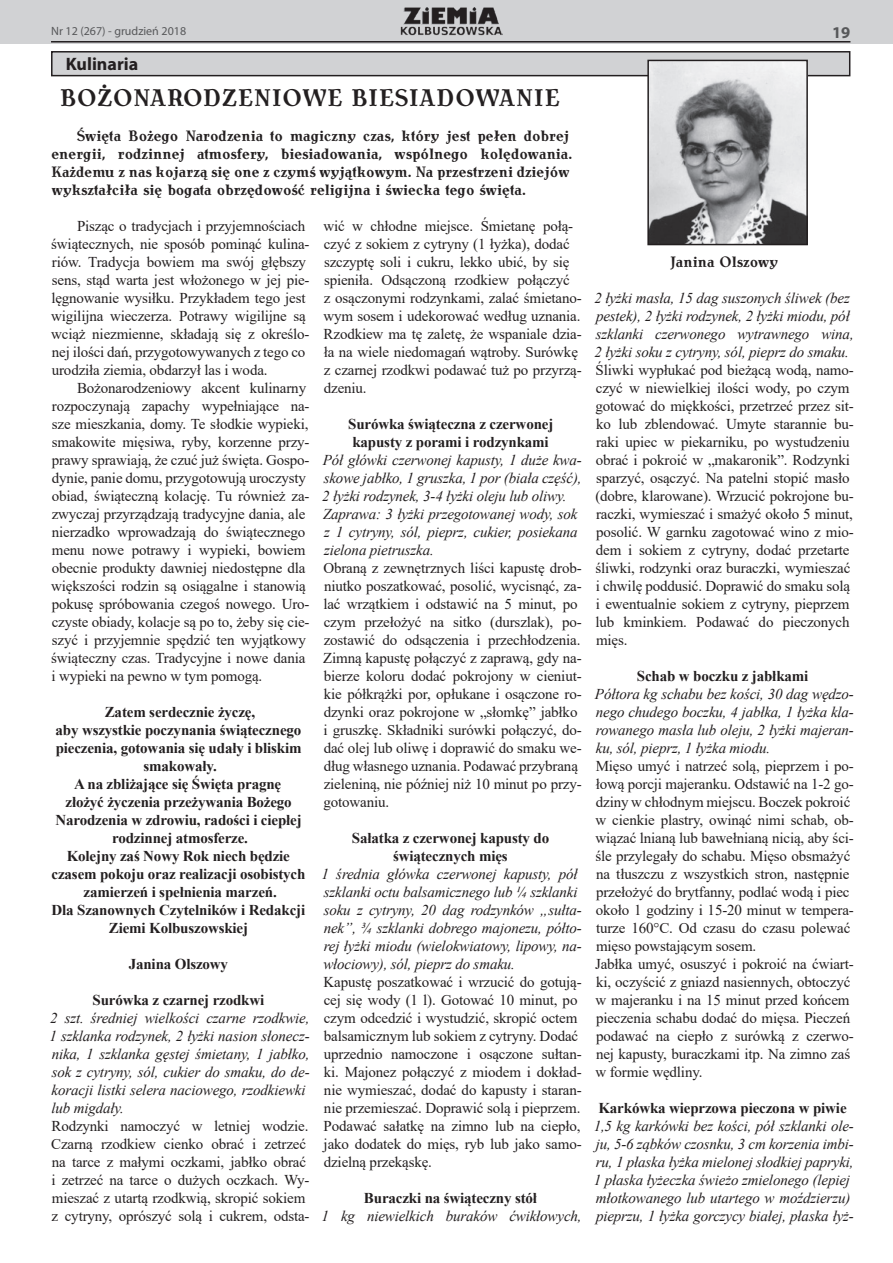
<style>
.page{position:relative;width:893px;height:1263px;background:#fff}
.page>*{position:absolute;margin:0;border:0;box-sizing:border-box;transform-origin:0 0}
.t1{font:700 24px "Antykwa Torunska Cond";letter-spacing:.015em;color:#231f20}
.t2{font:700 18px "Myriad Pro";color:#231f20}
.t3{font:700 16.5px "Myriad Pro";color:#57585a}
.t4{font:15px/18px "Times New Roman";letter-spacing:-.01em;color:#231f20}
.t5{font:italic 15px/18px "Times New Roman";letter-spacing:-.01em;color:#231f20}
.t6{font:700 15px/18px "Times New Roman";letter-spacing:-.01em;color:#231f20;text-align:center}
.t7{font:700 15px/18px "Antykwa Torunska Cond";color:#231f20}
.t8{font:12px "Myriad Pro";color:#57585a}
</style>
<div class="page">
<div style="left:0;top:0;width:893px;height:43px;background:#d1d2d4"></div>
<hr style="left:51px;top:41px;width:799px;height:2px;background:#231f20">
<img style="left:400px;top:7px;width:102px;height:29px">
<div style="left:52px;top:52px;width:798px;height:24px;background:#d1d2d4"></div>
<div style="left:51px;top:51px;width:799px;height:25px;border:2px solid #231f20"></div>
<img style="left:650px;top:63px;width:155px;height:179px">
<div style="left:647px;top:60px;width:161px;height:185px;border:2px solid #231f20"></div>
<p class="t8" style="left:51px;top:23px;width:137px">Nr 12 (267) - grudzień 2018</p>
<p class="t3" style="left:832px;top:22px;width:20px">19</p>
<p class="t2" style="left:66px;top:53px;width:74px">Kulinaria</p>
<h1 class="t1" style="left:60px;top:80px;width:502px">BOŻONARODZENIOWE BIESIADOWANIE</h1>
<p class="t7" style="left:51px;top:126px;width:523px;text-indent:26px">Święta Bożego Narodzenia to magiczny czas, który jest pełen dobrej energii, rodzinnej atmosfery, biesiadowania, wspólnego kolędowania.<br>Każdemu z nas kojarzą się one z czymś wyjątkowym. Na przestrzeni dziejów wykształciła się bogata obrzędowość religijna i świecka tego święta.</p>
<p class="t4" style="left:51px;top:217px;width:260px;text-indent:26px">Pisząc o tradycjach i przyjemnościach świątecznych, nie sposób pominąć kulina&shy;riów. Tradycja bowiem ma swój głębszy sens, stąd warta jest włożonego w jej pie&shy;lęgnowanie wysiłku. Przykładem tego jest wigilijna wieczerza. Potrawy wigilijne są wciąż niezmienne, składają się z określo&shy;nej ilości dań, przygotowywanych z tego co urodziła ziemia, obdarzył las i woda.</p>
<p class="t4" style="left:51px;top:379px;width:260px;text-indent:26px">Bożonarodzeniowy akcent kulinarny rozpoczynają zapachy wypełniające na&shy;sze mieszkania, domy. Te słodkie wypieki, smakowite mięsiwa, ryby, korzenne przy&shy;prawy sprawiają, że czuć już święta. Gospo&shy;dynie, panie domu, przygotowują uroczysty obiad, świąteczną kolację. Tu również za&shy;zwyczaj przyrządzają tradycyjne dania, ale nierzadko wprowadzają do świątecznego menu nowe potrawy i wypieki, bowiem obecnie produkty dawniej niedostępne dla większości rodzin są osiągalne i stanowią pokusę spróbowania czegoś nowego. Uro&shy;czyste obiady, kolacje są po to, żeby się cie&shy;szyć i przyjemnie spędzić ten wyjątkowy świąteczny czas. Tradycyjne i nowe dania i wypieki na pewno w tym pomogą.</p>
<p class="t6" style="left:52px;top:703px;width:255px">Zatem serdecznie życzę,<br>aby wszystkie poczynania świątecznego pieczenia, gotowania się udały i bliskim smakowały.<br>A na zbliżające się Święta pragnę<br>złożyć życzenia przeżywania Bożego<br>Narodzenia w zdrowiu, radości i ciepłej rodzinnej atmosferze.<br>Kolejny zaś Nowy Rok niech będzie czasem pokoju oraz realizacji osobistych zamierzeń i spełnienia marzeń.<br>Dla Szanownych Czytelników i Redakcji<br>Ziemi Kolbuszowskiej</p>
<p class="t6" style="left:129px;top:955px;width:101px">Janina Olszowy</p>
<p class="t6" style="left:93px;top:991px;width:173px">Surówka z czarnej rzodkwi</p>
<p class="t5" style="left:49px;top:1009px;width:262px">2 szt. średniej wielkości czarne rzodkwie, 1 szklanka rodzynek, 2 łyżki nasion słonecz&shy;nika, 1 szklanka gęstej śmietany, 1 jabłko, sok z cytryny, sól, cukier do smaku, do de&shy;koracji listki selera naciowego, rzodkiewki lub migdały.</p>
<p class="t4" style="left:51px;top:1117px;width:260px">Rodzynki namoczyć w letniej wodzie.<br>Czarną rzodkiew cienko obrać i zetrzeć na tarce z małymi oczkami, jabłko obrać i zetrzeć na tarce o dużych oczkach. Wy&shy;mieszać z utartą rzodkwią, skropić sokiem z cytryny, oprószyć solą i cukrem, odsta-</p>
<p class="t4" style="left:323px;top:217px;width:260px">wić w chłodne miejsce. Śmietanę połą&shy;czyć z sokiem z cytryny (1 łyżka), dodać szczyptę soli i cukru, lekko ubić, by się spieniła. Odsączoną rzodkiew połączyć<br>z osączonymi rodzynkami, zalać śmietano&shy;wym sosem i udekorować według uznania.<br>Rzodkiew ma tę zaletę, że wspaniale dzia&shy;ła na wiele niedomagań wątroby. Surówkę z czarnej rzodkwi podawać tuż po przyrzą&shy;dzeniu.</p>
<p class="t6" style="left:348px;top:415px;width:207px;text-align:left">Surówka świąteczna z czerwonej kapusty z porami i rodzynkami</p>
<p class="t5" style="left:322px;top:451px;width:261px">Pół główki czerwonej kapusty, 1 duże kwa&shy;skowe jabłko, 1 gruszka, 1 por (biała część), 2 łyżki rodzynek, 3-4 łyżki oleju lub oliwy.<br>Zaprawa: 3 łyżki przegotowanej wody, sok z 1 cytryny, sól, pieprz, cukier, posiekana zielona pietruszka.</p>
<p class="t4" style="left:323px;top:559px;width:260px">Obraną z zewnętrznych liści kapustę drob&shy;niutko poszatkować, posolić, wycisnąć, za&shy;lać wrzątkiem i odstawić na 5 minut, po czym przełożyć na sitko (durszlak), po&shy;zostawić do odsączenia i przechłodzenia.<br>Zimną kapustę połączyć z zaprawą, gdy na&shy;bierze koloru dodać pokrojony w cieniut&shy;kie półkrążki por, opłukane i osączone ro&shy;dzynki oraz pokrojone w „słomkę” jabłko i gruszkę. Składniki surówki połączyć, do&shy;dać olej lub oliwę i doprawić do smaku we&shy;dług własnego uznania. Podawać przybraną zieleniną, nie później niż 10 minut po przy&shy;gotowaniu.</p>
<p class="t6" style="left:352px;top:829px;width:199px">Sałatka z czerwonej kapusty do świątecznych mięs</p>
<p class="t5" style="left:322px;top:865px;width:262px">1 średnia główka czerwonej kapusty, pół szklanki octu balsamicznego lub ¼ szklanki soku z cytryny, 20 dag rodzynków „sułta&shy;nek”, ¾ szklanki dobrego majonezu, półto&shy;rej łyżki miodu (wielokwiatowy, lipowy, na&shy;włociowy), sól, pieprz do smaku.</p>
<p class="t4" style="left:324px;top:973px;width:260px">Kapustę poszatkować i wrzucić do gotują&shy;cej się wody (1 l). Gotować 10 minut, po czym odcedzić i wystudzić, skropić octem balsamicznym lub sokiem z cytryny. Dodać uprzednio namoczone i osączone sułtan&shy;ki. Majonez połączyć z miodem i dokład&shy;nie wymieszać, dodać do kapusty i staran&shy;nie przemieszać. Doprawić solą i pieprzem.<br>Podawać sałatkę na zimno lub na ciepło, jako dodatek do mięs, ryb lub jako samo&shy;dzielną przekąskę.</p>
<p class="t6" style="left:364px;top:1189px;width:175px">Buraczki na świąteczny stół</p>
<p class="t5" style="left:322px;top:1207px;width:262px">1 kg niewielkich buraków ćwikłowych,</p>
<p class="t7" style="left:670px;top:252px;width:109px">Janina Olszowy</p>
<p class="t5" style="left:594px;top:289px;width:261px">2 łyżki masła, 15 dag suszonych śliwek (bez pestek), 2 łyżki rodzynek, 2 łyżki miodu, pół szklanki czerwonego wytrawnego wina, 2 łyżki soku z cytryny, sól, pieprz do smaku.</p>
<p class="t4" style="left:595px;top:361px;width:260px">Śliwki wypłukać pod bieżącą wodą, namo&shy;czyć w niewielkiej ilości wody, po czym gotować do miękkości, przetrzeć przez sit&shy;ko lub zblendować. Umyte starannie bu&shy;raki upiec w piekarniku, po wystudzeniu obrać i pokroić w „makaronik”. Rodzynki sparzyć, osączyć. Na patelni stopić masło (dobre, klarowane). Wrzucić pokrojone bu&shy;raczki, wymieszać i smażyć około 5 minut, posolić. W garnku zagotować wino z mio&shy;dem i sokiem z cytryny, dodać przetarte śliwki, rodzynki oraz buraczki, wymieszać i chwilę poddusić. Doprawić do smaku solą i ewentualnie sokiem z cytryny, pieprzem lub kminkiem. Podawać do pieczonych mięs.</p>
<p class="t6" style="left:637px;top:667px;width:173px">Schab w boczku z jabłkami</p>
<p class="t5" style="left:595px;top:685px;width:260px;text-align:justify">Półtora kg schabu bez kości, 30 dag wędzo&shy;nego chudego boczku, 4 jabłka, 1 łyżka kla&shy;rowanego masła lub oleju, 2 łyżki majeran&shy;ku, sól, pieprz, 1 łyżka miodu.</p>
<p class="t4" style="left:595px;top:757px;width:260px">Mięso umyć i natrzeć solą, pieprzem i po&shy;łową porcji majeranku. Odstawić na 1-2 go&shy;dziny w chłodnym miejscu. Boczek pokroić w cienkie plastry, owinąć nimi schab, ob&shy;wiązać lnianą lub bawełnianą nicią, aby ści&shy;śle przylegały do schabu. Mięso obsmażyć na tłuszczu z wszystkich stron, następnie przełożyć do brytfanny, podlać wodą i piec około 1 godziny i 15-20 minut w tempera&shy;turze 160°C. Od czasu do czasu polewać mięso powstającym sosem.<br>Jabłka umyć, osuszyć i pokroić na ćwiart&shy;ki, oczyścić z gniazd nasiennych, obtoczyć w majeranku i na 15 minut przed końcem pieczenia schabu dodać do mięsa. Pieczeń podawać na ciepło z surówką z czerwo&shy;nej kapusty, buraczkami itp. Na zimno zaś w formie wędliny.</p>
<p class="t6" style="left:598px;top:1099px;width:250px">Karkówka wieprzowa pieczona w piwie</p>
<p class="t5" style="left:594px;top:1117px;width:262px">1,5 kg karkówki bez kości, pół szklanki ole&shy;ju, 5-6 ząbków czosnku, 3 cm korzenia imbi&shy;ru, 1 płaska łyżka mielonej słodkiej papryki, 1 płaska łyżeczka świeżo zmielonego (lepiej młotkowanego lub utartego w moździerzu) pieprzu, 1 łyżka gorczycy białej, płaska łyż-</p>
</div>
